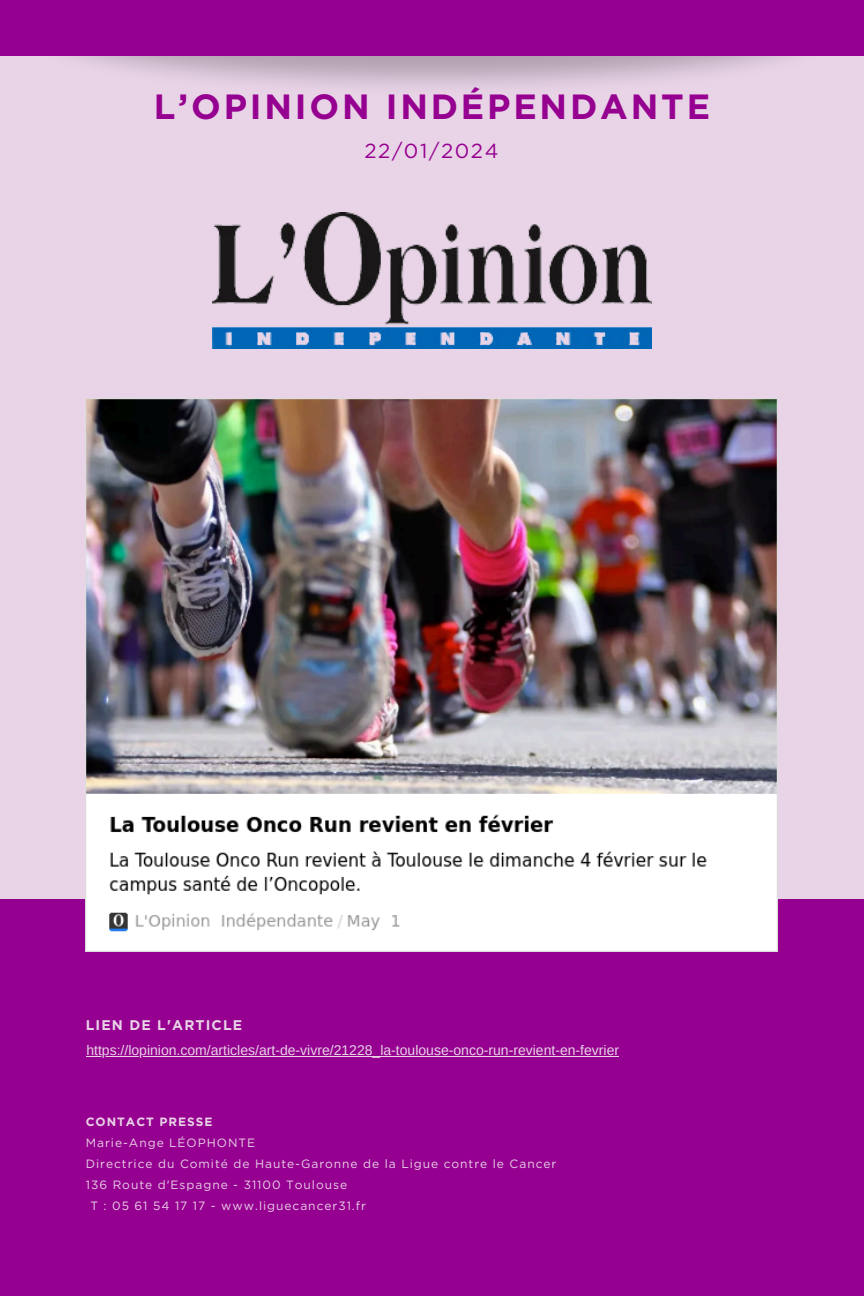
<style>
.page{position:relative;width:864px;height:1296px;background:#e8d3e7}
.page>*{position:absolute;margin:0;border:0;box-sizing:border-box;transform-origin:0 0}
.t1{font:700 35px "Gotham";letter-spacing:.08em;color:#960090}
.t2{font:20.3px "Gotham";letter-spacing:.08em;color:#960090}
.t3{font:14px "Arimo";color:#e8d3e7}
.t4{font:700 14px "Gotham";letter-spacing:.08em;color:#e8d3e7}
.t5{font:12px "Gotham";letter-spacing:.08em;color:#e8d3e7}
.t6{font:700 12px "Gotham";letter-spacing:.08em;color:#e8d3e7}
</style>
<div class="page">
<div style="left:0;top:0;width:864px;height:56px;background:#960090"></div>
<div style="left:0;top:899px;width:864px;height:397px;background:#960090"></div>
<img style="left:212px;top:212px;width:440px;height:137px">
<hr style="left:86px;top:1056px;width:533px;height:1px;background:#e8d3e7">
<img style="left:86px;top:398px;width:692px;height:554px">
<h1 class="t1" style="left:154px;top:85px;width:558px">L’OPINION INDÉPENDANTE</h1>
<h2 class="t2" style="left:364px;top:138px;width:136px">22/01/2024</h2>
<p class="t4" style="left:86px;top:1016px;width:158px">LIEN DE L'ARTICLE</p>
<p class="t3" style="left:86px;top:1043px;width:534px">https://lopinion.com/articles/art-de-vivre/21228_la-toulouse-onco-run-revient-en-fevrier</p>
<p class="t6" style="left:86px;top:1114px;width:128px">CONTACT PRESSE</p>
<p class="t5" style="left:86px;top:1135px;width:171px">Marie-Ange LÉOPHONTE</p>
<p class="t5" style="left:86px;top:1156px;width:472px">Directrice du Comité de Haute-Garonne de la Ligue contre le Cancer</p>
<p class="t5" style="left:86px;top:1177px;width:263px">136 Route d'Espagne - 31100 Toulouse</p>
<p class="t5" style="left:90px;top:1198px;width:277px">T : 05 61 54 17 17 - www.liguecancer31.fr</p>
</div>
